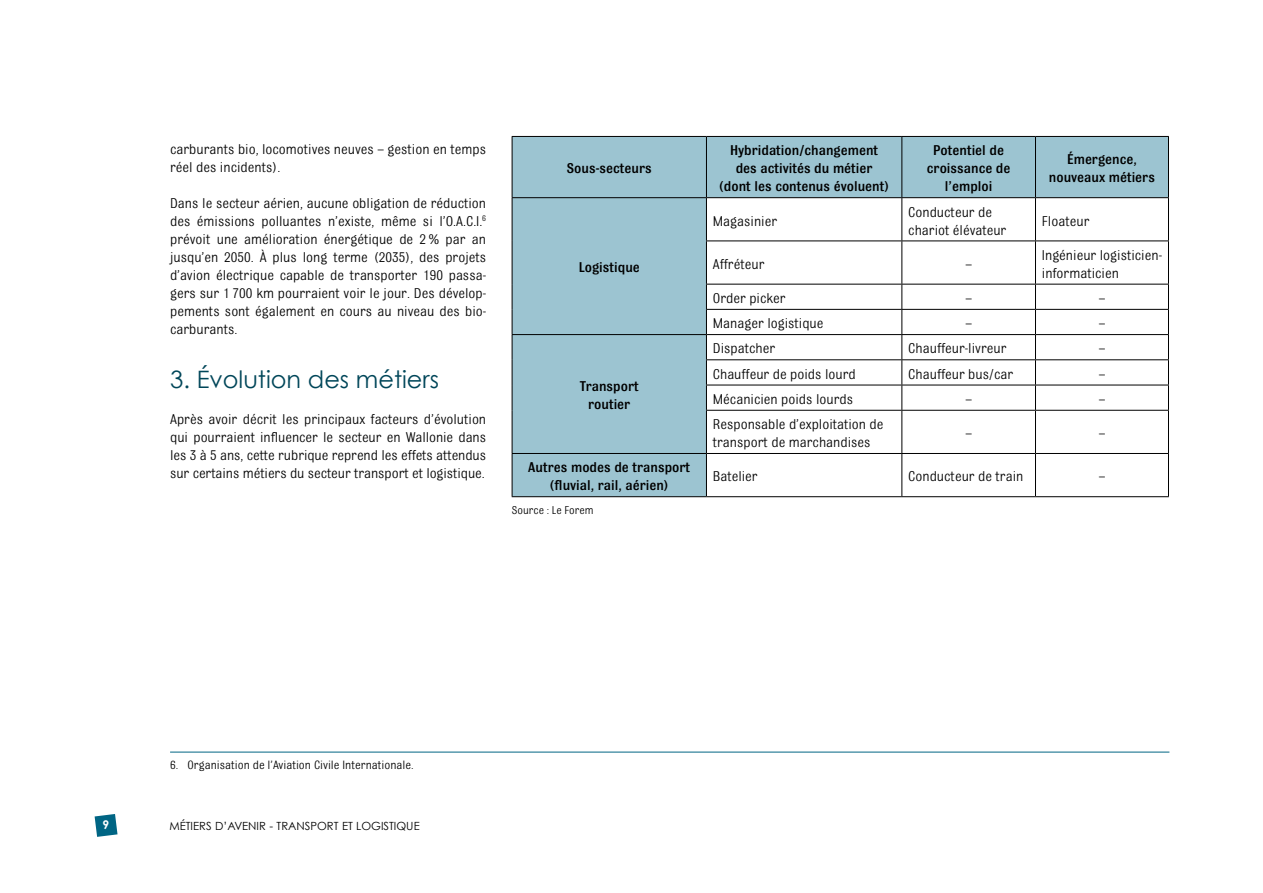
<style>
.page{position:relative;width:1263px;height:893px;background:#fff}
.page>*{position:absolute;margin:0;border:0;box-sizing:border-box;transform-origin:0 0}
.t1{font:24px "Century Gothic";color:#004659}
.t2{font:15px/18px "Bulldog";color:#000}
.t3{font:500 15px/18px "Bulldog";color:#000;text-align:center}
.t4{font:12.75px "Bulldog";color:#000}
.t5{font:12px "Bulldog";color:#000}
.t6{font:700 12px "Century Gothic";color:#fff}
.t7{font:11.25px "Century Gothic";color:#000}
</style>
<div class="page">
<svg style="left:95px;top:814px;width:23px;height:23px"></svg>
<svg style="left:513px;top:137px;width:655px;height:359px"></svg>
<hr style="left:901px;top:137px;width:1px;height:60px;background:#000">
<hr style="left:1035px;top:137px;width:1px;height:60px;background:#000">
<hr style="left:901px;top:198px;width:1px;height:43px;background:#000">
<hr style="left:1035px;top:198px;width:1px;height:43px;background:#000">
<hr style="left:706px;top:241px;width:196px;height:1px;background:#000">
<hr style="left:902px;top:241px;width:133px;height:1px;background:#000">
<hr style="left:901px;top:241px;width:1px;height:43px;background:#000">
<hr style="left:1035px;top:241px;width:134px;height:1px;background:#000">
<hr style="left:1035px;top:241px;width:1px;height:43px;background:#000">
<hr style="left:706px;top:284px;width:196px;height:1px;background:#000">
<hr style="left:902px;top:284px;width:133px;height:1px;background:#000">
<hr style="left:1035px;top:284px;width:134px;height:1px;background:#000">
<hr style="left:706px;top:309px;width:196px;height:1px;background:#000">
<hr style="left:902px;top:309px;width:133px;height:1px;background:#000">
<hr style="left:1035px;top:309px;width:134px;height:1px;background:#000">
<hr style="left:706px;top:334px;width:196px;height:1px;background:#000">
<hr style="left:902px;top:334px;width:133px;height:1px;background:#000">
<hr style="left:1035px;top:334px;width:134px;height:1px;background:#000">
<hr style="left:706px;top:359px;width:196px;height:1px;background:#000">
<hr style="left:902px;top:359px;width:133px;height:1px;background:#000">
<hr style="left:1035px;top:359px;width:134px;height:1px;background:#000">
<hr style="left:706px;top:385px;width:196px;height:1px;background:#000">
<hr style="left:902px;top:385px;width:133px;height:1px;background:#000">
<svg style="left:901px;top:284px;width:1px;height:126px"></svg>
<hr style="left:1035px;top:385px;width:134px;height:1px;background:#000">
<svg style="left:1035px;top:284px;width:1px;height:126px"></svg>
<hr style="left:706px;top:410px;width:196px;height:1px;background:#000">
<hr style="left:902px;top:410px;width:133px;height:1px;background:#000">
<hr style="left:901px;top:411px;width:1px;height:42px;background:#000">
<hr style="left:1035px;top:410px;width:134px;height:1px;background:#000">
<hr style="left:1035px;top:411px;width:1px;height:42px;background:#000">
<hr style="left:706px;top:453px;width:196px;height:1px;background:#000">
<hr style="left:902px;top:453px;width:133px;height:1px;background:#000">
<hr style="left:901px;top:454px;width:1px;height:42px;background:#000">
<hr style="left:1035px;top:453px;width:134px;height:1px;background:#000">
<hr style="left:1035px;top:454px;width:1px;height:42px;background:#000">
<hr style="left:512px;top:496px;width:194px;height:1px;background:#000">
<hr style="left:706px;top:496px;width:196px;height:1px;background:#000">
<hr style="left:902px;top:496px;width:133px;height:1px;background:#000">
<hr style="left:1035px;top:496px;width:134px;height:1px;background:#000">
<hr style="left:706px;top:136px;width:196px;height:1px;background:#000">
<hr style="left:706px;top:137px;width:1px;height:60px;background:#000">
<hr style="left:902px;top:136px;width:133px;height:1px;background:#000">
<hr style="left:1035px;top:136px;width:134px;height:1px;background:#000">
<hr style="left:1168px;top:137px;width:1px;height:60px;background:#000">
<hr style="left:706px;top:197px;width:196px;height:1px;background:#000">
<hr style="left:902px;top:197px;width:133px;height:1px;background:#000">
<hr style="left:1035px;top:197px;width:134px;height:1px;background:#000">
<hr style="left:512px;top:197px;width:194px;height:1px;background:#000">
<hr style="left:512px;top:198px;width:1px;height:43px;background:#000">
<hr style="left:706px;top:198px;width:1px;height:43px;background:#000">
<hr style="left:512px;top:241px;width:1px;height:43px;background:#000">
<hr style="left:706px;top:241px;width:1px;height:43px;background:#000">
<hr style="left:512px;top:334px;width:194px;height:1px;background:#000">
<svg style="left:512px;top:284px;width:1px;height:126px"></svg>
<svg style="left:706px;top:284px;width:1px;height:126px"></svg>
<hr style="left:512px;top:410px;width:1px;height:43px;background:#000">
<hr style="left:706px;top:411px;width:1px;height:42px;background:#000">
<hr style="left:512px;top:453px;width:194px;height:1px;background:#000">
<hr style="left:1168px;top:198px;width:1px;height:43px;background:#000">
<hr style="left:1168px;top:241px;width:1px;height:43px;background:#000">
<svg style="left:1168px;top:284px;width:1px;height:126px"></svg>
<hr style="left:1168px;top:411px;width:1px;height:42px;background:#000">
<hr style="left:1168px;top:454px;width:1px;height:42px;background:#000">
<hr style="left:512px;top:136px;width:194px;height:1px;background:#000">
<hr style="left:512px;top:137px;width:1px;height:60px;background:#000">
<hr style="left:512px;top:454px;width:1px;height:42px;background:#000">
<hr style="left:706px;top:454px;width:1px;height:42px;background:#000">
<hr style="left:170px;top:752px;width:999px;height:1px;background:#006584">
<p class="t2" style="left:170px;top:140px;width:318px">carburants bio, locomotives neuves – gestion en temps réel des incidents).</p>
<p class="t2" style="left:170px;top:194px;width:318px;text-align:justify">Dans le secteur aérien, aucune obligation de réduction des émissions polluantes n’existe, même si l’O.A.C.I.<sup>6 </sup>prévoit une amélioration énergétique de 2 % par an jusqu’en 2050. à plus long terme (2035), des projets d’avion électrique capable de transporter 190 passa&shy;gers sur 1 700 km pourraient voir le jour. Des dévelop&shy;pements sont également en cours au niveau des bio&shy;carburants.</p>
<h1 class="t1" style="left:170px;top:365px;width:270px">3. ÉVOLUTION DES MÉTIERS</h1>
<p class="t2" style="left:170px;top:410px;width:318px;text-align:justify">Après avoir décrit les principaux facteurs d’évolution qui pourraient influencer le secteur en Wallonie dans les 3 à 5 ans, cette rubrique reprend les effets attendus sur certains métiers du secteur transport et logistique.</p>
<p class="t3" style="left:567px;top:159px;width:86px">Sous-secteurs</p>
<p class="t3" style="left:579px;top:258px;width:63px">Logistique</p>
<p class="t3" style="left:580px;top:377px;width:60px">Transport routier</p>
<p class="t3" style="left:719px;top:141px;width:173px">Hybridation/changement des activités du métier (dont les contenus évoluent)</p>
<p class="t3" style="left:927px;top:141px;width:85px">Potentiel de croissance de l’emploi</p>
<p class="t3" style="left:1049px;top:150px;width:108px">émergence, nouveaux métiers</p>
<p class="t2" style="left:713px;top:212px;width:66px">Magasinier</p>
<p class="t2" style="left:908px;top:203px;width:100px">Conducteur de chariot élévateur</p>
<p class="t2" style="left:1042px;top:212px;width:49px">Floateur</p>
<p class="t2" style="left:713px;top:255px;width:53px">Affréteur</p>
<p class="t2" style="left:965px;top:255px;width:8px">–</p>
<p class="t2" style="left:1042px;top:246px;width:122px">Ingénieur logisticien&shy;informaticien</p>
<p class="t2" style="left:713px;top:289px;width:74px">Order picker</p>
<p class="t2" style="left:965px;top:289px;width:8px">–</p>
<p class="t2" style="left:1099px;top:289px;width:8px">–</p>
<p class="t2" style="left:713px;top:314px;width:112px">Manager logistique</p>
<p class="t2" style="left:965px;top:314px;width:8px">–</p>
<p class="t2" style="left:1099px;top:314px;width:8px">–</p>
<p class="t2" style="left:713px;top:339px;width:64px">Dispatcher</p>
<p class="t2" style="left:908px;top:339px;width:100px">Chauffeur-livreur</p>
<p class="t2" style="left:1099px;top:339px;width:8px">–</p>
<p class="t2" style="left:713px;top:365px;width:144px">Chauffeur de poids lourd</p>
<p class="t2" style="left:908px;top:365px;width:107px">Chauffeur bus/car</p>
<p class="t2" style="left:1099px;top:365px;width:8px">–</p>
<p class="t2" style="left:713px;top:390px;width:142px">Mécanicien poids lourds</p>
<p class="t2" style="left:965px;top:390px;width:8px">–</p>
<p class="t2" style="left:1099px;top:390px;width:8px">–</p>
<p class="t2" style="left:713px;top:415px;width:172px">Responsable d’exploitation de transport de marchandises</p>
<p class="t2" style="left:965px;top:424px;width:8px">–</p>
<p class="t2" style="left:1099px;top:424px;width:8px">–</p>
<p class="t3" style="left:528px;top:458px;width:163px">Autres modes de transport (fluvial, rail, aérien)</p>
<p class="t2" style="left:713px;top:467px;width:46px">Batelier</p>
<p class="t2" style="left:908px;top:467px;width:117px">Conducteur de train</p>
<p class="t2" style="left:1099px;top:467px;width:8px">–</p>
<p class="t5" style="left:512px;top:504px;width:83px">Source : Le Forem</p>
<p class="t4" style="left:170px;top:759px;width:245px">6. Organisation de l’Aviation Civile Internationale.</p>
<p class="t6" style="left:103px;top:817px;width:8px">9</p>
<p class="t7" style="left:169px;top:818px;width:252px">MÉTIERS D’AVENIR - TRANSPORT ET LOGISTIQUE</p>
</div>
